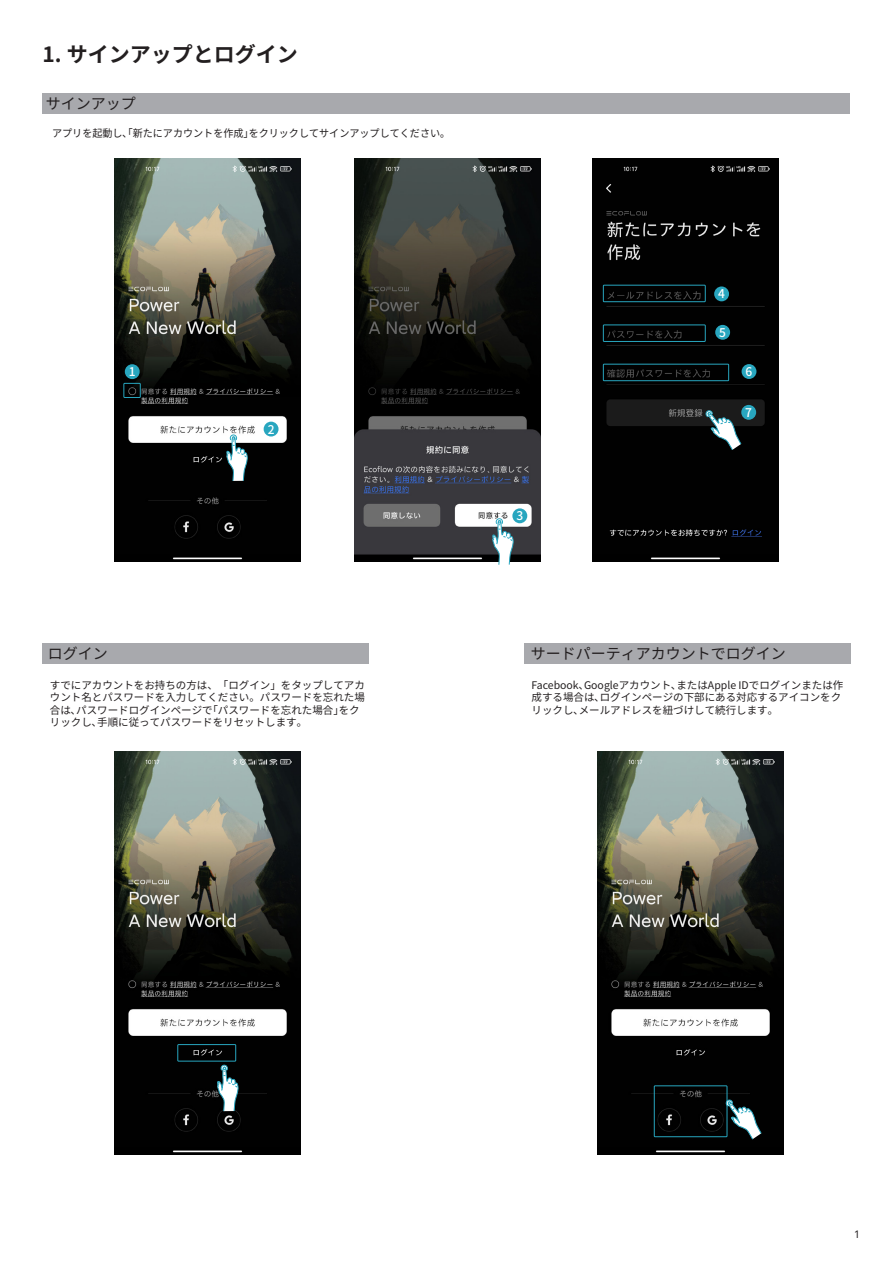
<style>
.page{position:relative;width:893px;height:1263px;background:#fff}
.page>*{position:absolute;margin:0;border:0;box-sizing:border-box;transform-origin:0 0}
.t1{font:700 21px "Noto Sans JP";color:#231f20}
.正文{font:15px "Noto Sans JP";color:#231f20}
.正文-2{font:500 12px "Noto Sans SC";color:#fff}
.正文-3{font:10.5px/12.6px "Noto Sans JP";color:#231f20}
.正文-4{font:10.5px "Noto Sans JP";color:#231f20;scale:.96 1}
.t2{font:10.5px "Noto Sans";color:#231f20}
</style>
<div class="page">
<img style="left:593px;top:158px;width:185px;height:403px">
<img style="left:355px;top:158px;width:186px;height:403px">
<img style="left:115px;top:158px;width:186px;height:403px">
<img style="left:115px;top:751px;width:186px;height:403px">
<img style="left:598px;top:751px;width:186px;height:403px">
<div style="left:43px;top:93px;width:807px;height:20px;background:#a8a9ad"></div>
<div style="left:43px;top:643px;width:326px;height:20px;background:#a8a9ad"></div>
<div style="left:524px;top:643px;width:326px;height:20px;background:#a8a9ad"></div>
<div style="left:125px;top:364px;width:15px;height:15px;background:#28a6bf;border-radius:50%"></div>
<div style="left:264px;top:422px;width:15px;height:14px;background:#28a6bf;border-radius:50%"></div>
<div style="left:512px;top:508px;width:15px;height:15px;background:#28a6bf;border-radius:50%"></div>
<div style="left:124px;top:383px;width:17px;height:15px;border:1px solid #28a6bf"></div>
<div style="left:177px;top:1044px;width:59px;height:17px;border:1px solid #28a6bf"></div>
<div style="left:654px;top:1085px;width:73px;height:52px;border:1px solid #28a6bf"></div>
<svg style="left:226px;top:434px;width:22px;height:48px"></svg>
<svg style="left:217px;top:1064px;width:22px;height:48px"></svg>
<svg style="left:492px;top:518px;width:22px;height:47px"></svg>
<svg style="left:725px;top:1099px;width:37px;height:41px"></svg>
<div style="left:714px;top:286px;width:15px;height:15px;background:#28a6bf;border-radius:50%"></div>
<div style="left:715px;top:325px;width:15px;height:15px;background:#28a6bf;border-radius:50%"></div>
<div style="left:742px;top:364px;width:14px;height:15px;background:#28a6bf;border-radius:50%"></div>
<div style="left:741px;top:405px;width:15px;height:15px;background:#28a6bf;border-radius:50%"></div>
<div style="left:603px;top:285px;width:103px;height:17px;border:1px solid #28a6bf"></div>
<div style="left:603px;top:324px;width:103px;height:18px;border:1px solid #28a6bf"></div>
<div style="left:603px;top:364px;width:126px;height:17px;border:1px solid #28a6bf"></div>
<svg style="left:705px;top:409px;width:37px;height:42px"></svg>
<p class="t1" style="left:43px;top:43px;width:257px">1. サインアップとログイン</p>
<p class="正文" style="left:46px;top:95px;width:91px">サインアップ</p>
<p class="正文-4" style="left:52px;top:127px;width:411px">アプリを起動し､｢新たにアカウントを作成｣をクリックしてサインアップしてください｡</p>
<p class="正文-2" style="left:129px;top:365px;width:8px">1</p>
<p class="正文-2" style="left:268px;top:422px;width:8px">2</p>
<p class="正文-2" style="left:516px;top:509px;width:8px">3</p>
<p class="正文-2" style="left:718px;top:287px;width:8px">4</p>
<p class="正文-2" style="left:719px;top:326px;width:8px">5</p>
<p class="正文-2" style="left:746px;top:365px;width:8px">6</p>
<p class="正文-2" style="left:745px;top:406px;width:8px">7</p>
<p class="正文" style="left:48px;top:645px;width:62px">ログイン</p>
<p class="正文" style="left:531px;top:645px;width:256px">サードパーティアカウントでログイン</p>
<p class="正文-3" style="left:50px;top:679px;width:316px">すでにアカウントをお持ちの方は、「ログイン」をタップしてアカウント名とパスワードを入力してください。パスワードを忘れた場合は､パスワードログインページで｢パスワードを忘れた場合｣をクリックし､手順に従ってパスワードをリセットします｡</p>
<p class="正文-3" style="left:531px;top:679px;width:313px">Facebook､Googleアカウント､またはApple IDでログインまたは作成する場合は､ログインページの下部にある対応するアイコンをクリックし､メールアドレスを紐づけして続行します｡</p>
<p class="t2" style="left:854px;top:1228px;width:8px">1</p>
</div>
